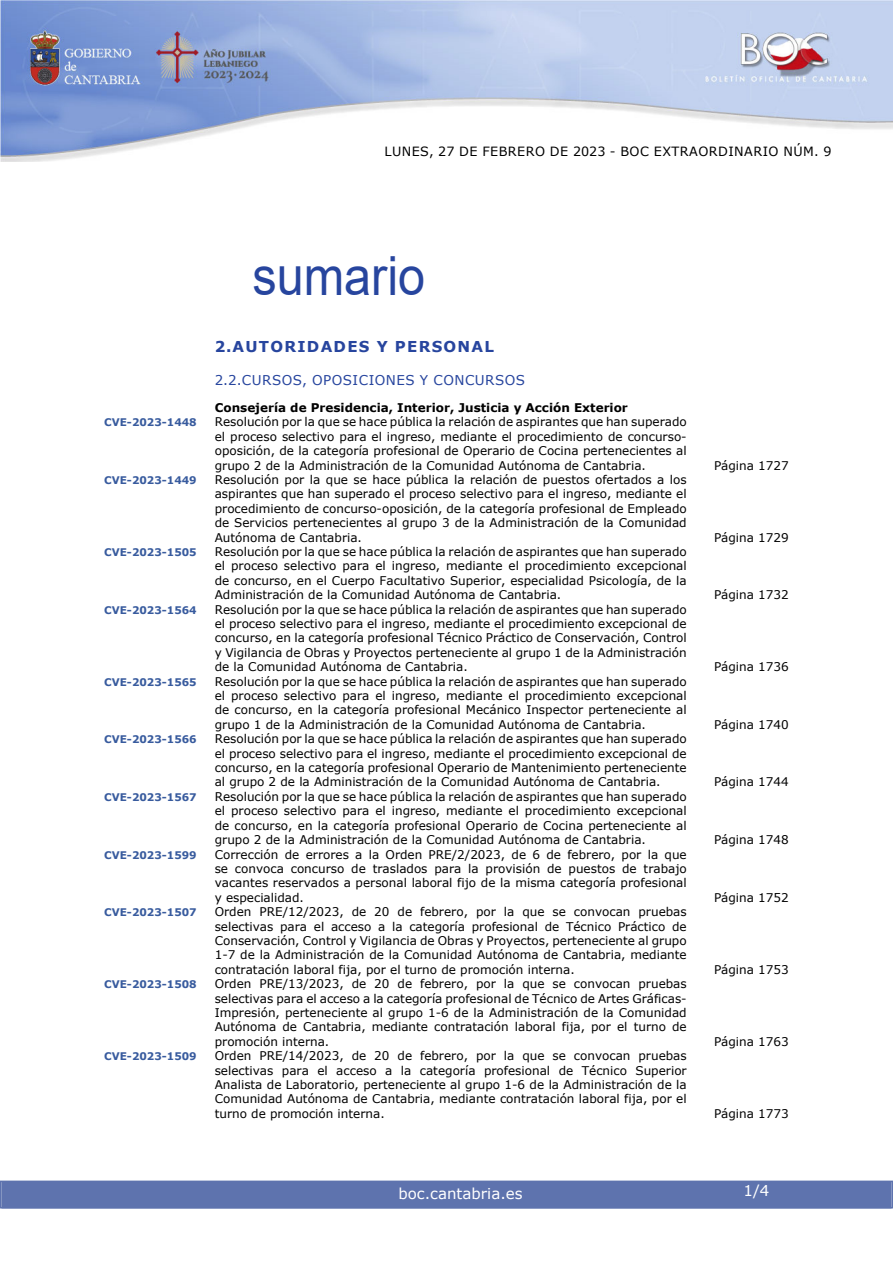
<style>
.page{position:relative;width:893px;height:1263px;background:#fff}
.page>*{position:absolute;margin:0;border:0;box-sizing:border-box;transform-origin:0 0}
.SUMARIO{font:54px "Arial";color:#27459e;scale:.9 1}
.indice_1{font:700 15px "Verdana";letter-spacing:.085em;color:#27459e}
.t1{font:15px "Verdana";color:#fff}
.indice_2{font:13.5px "Verdana";letter-spacing:.035em;color:#27459e}
.t2{font:12.75px "Verdana";letter-spacing:.035em;color:#000}
.indice_4{font:12px/14.4px "Verdana";color:#000;text-align:justify}
.indice_3{font:700 12px "Verdana";color:#000}
.indice_4-2{font:700 10.5px "Verdana";color:#385b9e}
</style>
<div class="page">
<img style="left:0;top:0;width:893px;height:161px">
<div style="left:2px;top:1181px;width:889px;height:27px;background:#5e73ae"></div>
<div style="left:0;top:1180px;width:893px;height:28px;border:2px solid #5e73ae"></div>
<p class="t2" style="left:384px;top:142px;width:448px">LUNES, 27 DE FEBRERO DE 2023 - BOC EXTRAORDINARIO NÚM. 9</p>
<h1 class="SUMARIO" style="left:252px;top:239px;width:194px">sumario</h1>
<h2 class="indice_1" style="left:215px;top:336px;width:281px">2.AUTORIDADES Y PERSONAL</h2>
<h3 class="indice_2" style="left:215px;top:371px;width:312px">2.2.CURSOS, OPOSICIONES Y CONCURSOS</h3>
<h4 class="indice_3" style="left:215px;top:399px;width:415px">Consejería de Presidencia, Interior, Justicia y Acción Exterior</h4>
<p class="indice_4-2" style="left:104px;top:415px;width:94px">CVE-2023-1448</p>
<p class="indice_4" style="left:215px;top:415px;width:473px">Resolución por la que se hace pública la relación de aspirantes que han superado el proceso selectivo para el ingreso, mediante el procedimiento de concurso&shy;oposición, de la categoría profesional de Operario de Cocina pertenecientes al grupo 2 de la Administración de la Comunidad Autónoma de Cantabria.</p>
<p class="indice_4-2" style="left:104px;top:473px;width:94px">CVE-2023-1449</p>
<p class="indice_4" style="left:215px;top:472px;width:473px">Resolución por la que se hace pública la relación de puestos ofertados a los aspirantes que han superado el proceso selectivo para el ingreso, mediante el procedimiento de concurso-oposición, de la categoría profesional de Empleado de Servicios pertenecientes al grupo 3 de la Administración de la Comunidad Autónoma de Cantabria.</p>
<p class="indice_4-2" style="left:104px;top:545px;width:94px">CVE-2023-1505</p>
<p class="indice_4" style="left:215px;top:544px;width:473px">Resolución por la que se hace pública la relación de aspirantes que han superado el proceso selectivo para el ingreso, mediante el procedimiento excepcional de concurso, en el Cuerpo Facultativo Superior, especialidad Psicología, de la Administración de la Comunidad Autónoma de Cantabria.</p>
<p class="indice_4-2" style="left:104px;top:602px;width:94px">CVE-2023-1564</p>
<p class="indice_4" style="left:215px;top:602px;width:473px">Resolución por la que se hace pública la relación de aspirantes que han superado el proceso selectivo para el ingreso, mediante el procedimiento excepcional de concurso, en la categoría profesional Técnico Práctico de Conservación, Control y Vigilancia de Obras y Proyectos perteneciente al grupo 1 de la Administración de la Comunidad Autónoma de Cantabria.</p>
<p class="indice_4-2" style="left:104px;top:674px;width:94px">CVE-2023-1565</p>
<p class="indice_4" style="left:215px;top:674px;width:473px">Resolución por la que se hace pública la relación de aspirantes que han superado el proceso selectivo para el ingreso, mediante el procedimiento excepcional de concurso, en la categoría profesional Mecánico Inspector perteneciente al grupo 1 de la Administración de la Comunidad Autónoma de Cantabria.</p>
<p class="indice_4-2" style="left:104px;top:732px;width:94px">CVE-2023-1566</p>
<p class="indice_4" style="left:215px;top:732px;width:473px">Resolución por la que se hace pública la relación de aspirantes que han superado el proceso selectivo para el ingreso, mediante el procedimiento excepcional de concurso, en la categoría profesional Operario de Mantenimiento perteneciente al grupo 2 de la Administración de la Comunidad Autónoma de Cantabria.</p>
<p class="indice_4-2" style="left:104px;top:790px;width:94px">CVE-2023-1567</p>
<p class="indice_4" style="left:215px;top:789px;width:473px">Resolución por la que se hace pública la relación de aspirantes que han superado el proceso selectivo para el ingreso, mediante el procedimiento excepcional de concurso, en la categoría profesional Operario de Cocina perteneciente al grupo 2 de la Administración de la Comunidad Autónoma de Cantabria.</p>
<p class="indice_4-2" style="left:104px;top:847px;width:94px">CVE-2023-1599</p>
<p class="indice_4" style="left:215px;top:847px;width:473px">Corrección de errores a la Orden PRE/2/2023, de 6 de febrero, por la que se convoca concurso de traslados para la provisión de puestos de trabajo vacantes reservados a personal laboral fijo de la misma categoría profesional y especialidad.</p>
<p class="indice_4-2" style="left:104px;top:905px;width:94px">CVE-2023-1507</p>
<p class="indice_4" style="left:215px;top:904px;width:473px">Orden PRE/12/2023, de 20 de febrero, por la que se convocan pruebas selectivas para el acceso a la categoría profesional de Técnico Práctico de Conservación, Control y Vigilancia de Obras y Proyectos, perteneciente al grupo 1-7 de la Administración de la Comunidad Autónoma de Cantabria, mediante contratación laboral fija, por el turno de promoción interna.</p>
<p class="indice_4-2" style="left:104px;top:977px;width:94px">CVE-2023-1508</p>
<p class="indice_4" style="left:215px;top:976px;width:473px">Orden PRE/13/2023, de 20 de febrero, por la que se convocan pruebas selectivas para el acceso a la categoría profesional de Técnico de Artes Gráficas-Impresión, perteneciente al grupo 1-6 de la Administración de la Comunidad Autónoma de Cantabria, mediante contratación laboral fija, por el turno de promoción interna.</p>
<p class="indice_4-2" style="left:104px;top:1049px;width:94px">CVE-2023-1509</p>
<p class="indice_4" style="left:215px;top:1048px;width:473px">Orden PRE/14/2023, de 20 de febrero, por la que se convocan pruebas selectivas para el acceso a la categoría profesional de Técnico Superior Analista de Laboratorio, perteneciente al grupo 1-6 de la Administración de la Comunidad Autónoma de Cantabria, mediante contratación laboral fija, por el turno de promoción interna.</p>
<p class="t1" style="left:398px;top:1183px;width:126px">boc.cantabria.es</p>
<p class="indice_4" style="left:714px;top:458px;width:76px">Página 1727</p>
<p class="indice_4" style="left:714px;top:530px;width:76px">Página 1729</p>
<p class="indice_4" style="left:714px;top:588px;width:76px">Página 1732</p>
<p class="indice_4" style="left:714px;top:660px;width:76px">Página 1736</p>
<p class="indice_4" style="left:714px;top:717px;width:76px">Página 1740</p>
<p class="indice_4" style="left:714px;top:775px;width:76px">Página 1744</p>
<p class="indice_4" style="left:714px;top:832px;width:76px">Página 1748</p>
<p class="indice_4" style="left:714px;top:890px;width:76px">Página 1752</p>
<p class="indice_4" style="left:714px;top:962px;width:76px">Página 1753</p>
<p class="indice_4" style="left:714px;top:1034px;width:76px">Página 1763</p>
<p class="indice_4" style="left:714px;top:1106px;width:76px">Página 1773</p>
<p class="t1" style="left:744px;top:1180px;width:27px">1/4</p>
</div>
